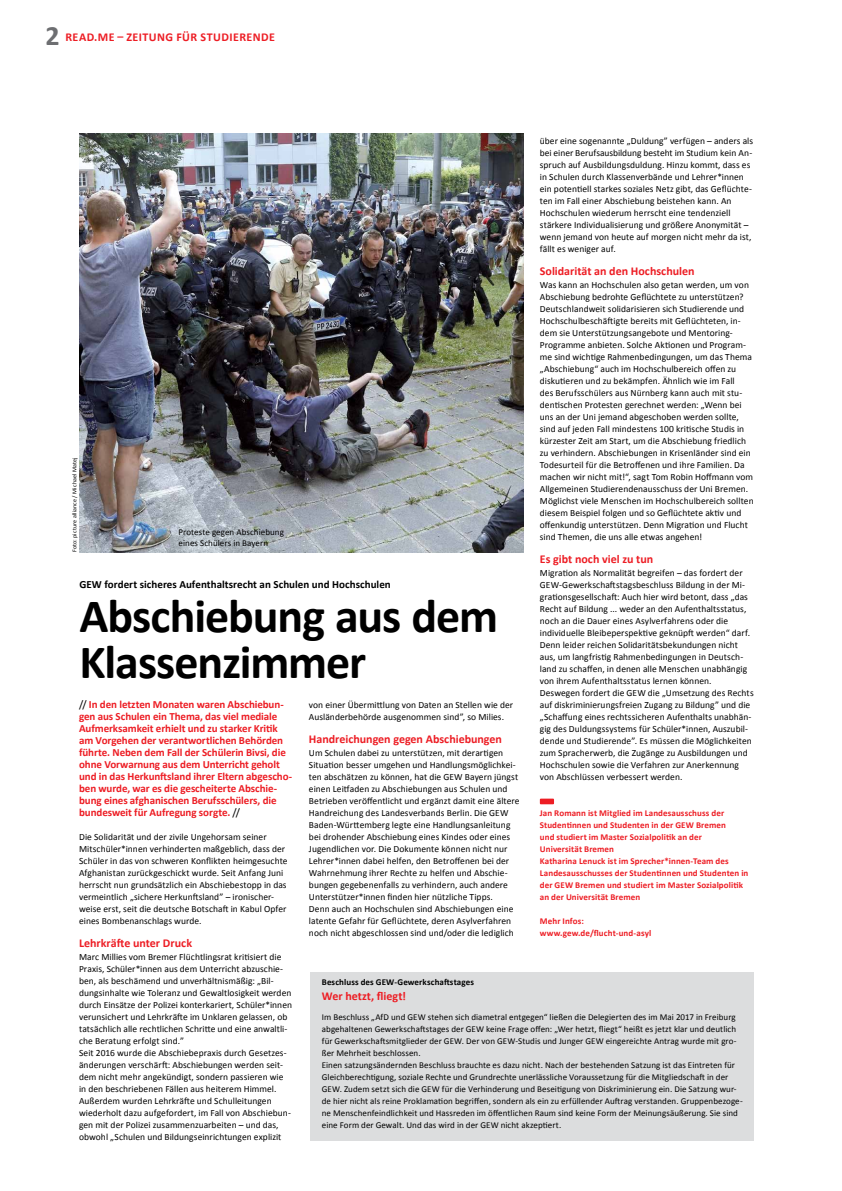
<style>
.page{position:relative;width:842px;height:1191px;background:#fff}
.page>*{position:absolute;margin:0;border:0;box-sizing:border-box;transform-origin:0 0}
.t1{font:700 48px/46px "Calibri";letter-spacing:-.02em;color:#000}
.t2{font:700 28px "Calibri";color:#6d6e71}
.t3{font:700 12px "Calibri";color:#ed1d24}
.t4{font:700 12px "Calibri";letter-spacing:.04em;color:#ed1d24}
.t5{font:700 11px/12px "Calibri";letter-spacing:-.01em;color:#ed1d24}
.t6{font:700 11px "Calibri";letter-spacing:.005em;color:#000}
.t7{font:9.5px/12px "Calibri";letter-spacing:.005em;color:#000}
.t8{font:9px/12px "Calibri";letter-spacing:.005em;color:#000}
.t9{font:700 9px/12px "Calibri";letter-spacing:.01em;color:#ed1d24}
.t10{font:700 9px "Calibri";letter-spacing:.01em;color:#000}
.t11{font:6px "Calibri";letter-spacing:.02em;color:#000}
.s1{font-weight:400;color:#000}
</style>
<div class="page">
<div style="left:310px;top:972px;width:444px;height:168px;background:#dcddde"></div>
<div style="left:540px;top:798px;width:14px;height:6px;background:#ed1d24"></div>
<img style="left:79px;top:133px;width:444px;height:419px">
<h2 class="t2" style="left:45px;top:18px;width:16px">2</h2>
<p class="t4" style="left:65px;top:29px;width:211px">READ.ME – ZEITUNG FÜR STUDIERENDE</p>
<p class="t7" style="left:540px;top:135px;width:215px">über eine sogenannte „Duldung” verfügen – anders als bei einer Berufsausbildung besteht im Studium kein An&shy;spruch auf Ausbildungsduldung. Hinzu kommt, dass es in Schulen durch Klassenverbände und Lehrer*innen ein potentiell starkes soziales Netz gibt, das Geflüchte&shy;ten im Fall einer Abschiebung beistehen kann. An Hochschulen wiederum herrscht eine tendenziell stärkere Individualisierung und größere Anonymität – wenn jemand von heute auf morgen nicht mehr da ist, fällt es weniger auf.</p>
<p class="t3" style="left:540px;top:263px;width:156px">Solidarität an den Hochschulen</p>
<p class="t7" style="left:540px;top:279px;width:215px">Was kann an Hochschulen also getan werden, um von Abschiebung bedrohte Geflüchtete zu unterstützen?<br>Deutschlandweit solidarisieren sich Studierende und Hochschulbeschäftigte bereits mit Geflüchteten, in&shy;dem sie Unterstützungsangebote und Mentoring-Programme anbieten. Solche Aktionen und Program&shy;me sind wichtige Rahmenbedingungen, um das Thema „Abschiebung“ auch im Hochschulbereich offen zu diskutieren und zu bekämpfen. Ähnlich wie im Fall<br>des Berufsschülers aus Nürnberg kann auch mit stu&shy;dentischen Protesten gerechnet werden: „Wenn bei uns an der Uni jemand abgeschoben werden sollte, sind auf jeden Fall mindestens 100 kritische Studis in kürzester Zeit am Start, um die Abschiebung friedlich zu verhindern. Abschiebungen in Krisenländer sind ein Todesurteil für die Betroffenen und ihre Familien. Da machen wir nicht mit!“, sagt Tom Robin Hoffmann vom Allgemeinen Studierendenausschuss der Uni Bremen.<br>Möglichst viele Menschen im Hochschulbereich sollten diesem Beispiel folgen und so Geflüchtete aktiv und offenkundig unterstützen. Denn Migration und Flucht sind Themen, die uns alle etwas angehen!</p>
<p class="t3" style="left:540px;top:551px;width:115px">Es gibt noch viel zu tun</p>
<p class="t7" style="left:540px;top:567px;width:215px">Migration als Normalität begreifen – das fordert der GEW-Gewerkschaftstagsbeschluss Bildung in der Mi&shy;grationsgesellschaft: Auch hier wird betont, dass „das Recht auf Bildung ... weder an den Aufenthaltsstatus, noch an die Dauer eines Asylverfahrens oder die individuelle Bleibeperspektive geknüpft werden“ darf.<br>Denn leider reichen Solidaritätsbekundungen nicht aus, um langfristig Rahmenbedingungen in Deutsch&shy;land zu schaffen, in denen alle Menschen unabhängig von ihrem Aufenthaltsstatus lernen können.<br>Deswegen fordert die GEW die „Umsetzung des Rechts auf diskriminierungsfreien Zugang zu Bildung” und die „Schaffung eines rechtssicheren Aufenthalts unabhän&shy;gig des Duldungssystems für Schüler*innen, Auszubil&shy;dende und Studierende”. Es müssen die Möglichkeiten zum Spracherwerb, die Zugänge zu Ausbildungen und Hochschulen sowie die Verfahren zur Anerkennung von Abschlüssen verbessert werden.</p>
<p class="t9" style="left:540px;top:807px;width:210px">Jan Romann ist Mitglied im Landesausschuss der Studentinnen und Studenten in der GEW Bremen<br>und studiert im Master Sozialpolitik an der<br>Universität Bremen<br>Katharina Lenuck ist im Sprecher*innen-Team des Landesausschusses der Studentinnen und Studenten in der GEW Bremen und studiert im Master Sozialpolitik an der Universität Bremen</p>
<p class="t9" style="left:540px;top:915px;width:113px">Mehr Infos: www.gew.de/flucht-und-asyl</p>
<p class="t11" style="left:71px;top:552px;width:96px;rotate:-90deg">Foto: picture alliance / Michael Matej</p>
<p class="t8" style="left:179px;top:526px;width:107px;line-height:11px">Proteste gegen Abschiebung eines Schülers in Bayern</p>
<p class="t6" style="left:79px;top:577px;width:313px">GEW fordert sicheres Aufenthaltsrecht an Schulen und Hochschulen</p>
<h1 class="t1" style="left:79px;top:592px;width:420px">Abschiebung aus dem<br>Klassenzimmer</h1>
<p class="t7" style="left:309px;top:699px;width:206px">von einer Übermittlung von Daten an Stellen wie der<br>Ausländerbehörde ausgenommen sind”, so Milies.</p>
<p class="t3" style="left:309px;top:731px;width:195px">Handreichungen gegen Abschiebungen</p>
<p class="t7" style="left:309px;top:747px;width:212px">Um Schulen dabei zu unterstützen, mit derartigen Situation besser umgehen und Handlungsmöglichkei&shy;ten abschätzen zu können, hat die GEW Bayern jüngst einen Leitfaden zu Abschiebungen aus Schulen und Betrieben veröffentlicht und ergänzt damit eine ältere Handreichung des Landesverbands Berlin. Die GEW Baden-Württemberg legte eine Handlungsanleitung bei drohender Abschiebung eines Kindes oder eines Jugendlichen vor. Die Dokumente können nicht nur Lehrer*innen dabei helfen, den Betroffenen bei der Wahrnehmung ihrer Rechte zu helfen und Abschie&shy;bungen gegebenenfalls zu verhindern, auch andere Unterstützer*innen finden hier nützliche Tipps.<br>Denn auch an Hochschulen sind Abschiebungen eine latente Gefahr für Geflüchtete, deren Asylverfahren noch nicht abgeschlossen sind und/oder die lediglich</p>
<p class="t5" style="left:79px;top:698px;width:215px"><span class="s1">//</span> In den letzten Monaten waren Abschiebun&shy;gen aus Schulen ein Thema, das viel mediale Aufmerksamkeit erhielt und zu starker Kritik am Vorgehen der verantwortlichen Behörden führte. Neben dem Fall der Schülerin Bivsi, die ohne Vorwarnung aus dem Unterricht geholt und in das Herkunftsland ihrer Eltern abgescho&shy;ben wurde, war es die gescheiterte Abschie&shy;bung eines afghanischen Berufsschülers, die bundesweit für Aufregung sorgte. <span class="s1">//</span></p>
<p class="t7" style="left:79px;top:831px;width:210px">Die Solidarität und der zivile Ungehorsam seiner Mitschüler*innen verhinderten maßgeblich, dass der Schüler in das von schweren Konflikten heimgesuchte Afghanistan zurückgeschickt wurde. Seit Anfang Juni herrscht nun grundsätzlich ein Abschiebestopp in das vermeintlich „sichere Herkunftsland” – ironischer&shy;weise erst, seit die deutsche Botschaft in Kabul Opfer eines Bombenanschlags wurde.</p>
<p class="t3" style="left:79px;top:935px;width:114px">Lehrkräfte unter Druck</p>
<p class="t7" style="left:79px;top:951px;width:214px">Marc Millies vom Bremer Flüchtlingsrat kritisiert die Praxis, Schüler*innen aus dem Unterricht abzuschie&shy;ben, als beschämend und unverhältnismäßig: „Bil&shy;dungsinhalte wie Toleranz und Gewaltlosigkeit werden durch Einsätze der Polizei konterkariert, Schüler*innen verunsichert und Lehrkräfte im Unklaren gelassen, ob tatsächlich alle rechtlichen Schritte und eine anwaltli&shy;che Beratung erfolgt sind.”<br>Seit 2016 wurde die Abschiebepraxis durch Gesetzes&shy;änderungen verschärft: Abschiebungen werden seit&shy;dem nicht mehr angekündigt, sondern passieren wie in den beschriebenen Fällen aus heiterem Himmel.<br>Außerdem wurden Lehrkräfte und Schulleitungen wiederholt dazu aufgefordert, im Fall von Abschiebun&shy;gen mit der Polizei zusammenzuarbeiten – und das, obwohl „Schulen und Bildungseinrichtungen explizit</p>
<p class="t10" style="left:322px;top:976px;width:154px">Beschluss des GEW-Gewerkschaftstages</p>
<p class="t3" style="left:322px;top:988px;width:86px">Wer hetzt, fliegt!</p>
<p class="t8" style="left:322px;top:1011px;width:422px">Im Beschluss „AfD und GEW stehen sich diametral entgegen“ ließen die Delegierten des im Mai 2017 in Freiburg abgehaltenen Gewerkschaftstages der GEW keine Frage offen: „Wer hetzt, fliegt“ heißt es jetzt klar und deutlich für Gewerkschaftsmitglieder der GEW. Der von GEW-Studis und Junger GEW eingereichte Antrag wurde mit gro&shy;ßer Mehrheit beschlossen.<br>Einen satzungsändernden Beschluss brauchte es dazu nicht. Nach der bestehenden Satzung ist das Eintreten für Gleichberechtigung, soziale Rechte und Grundrechte unerlässliche Voraussetzung für die Mitgliedschaft in der GEW. Zudem setzt sich die GEW für die Verhinderung und Beseitigung von Diskriminierung ein. Die Satzung wur&shy;de hier nicht als reine Proklamation begriffen, sondern als ein zu erfüllender Auftrag verstanden. Gruppenbezoge&shy;ne Menschenfeindlichkeit und Hassreden im öffentlichen Raum sind keine Form der Meinungsäußerung. Sie sind eine Form der Gewalt. Und das wird in der GEW nicht akzeptiert.</p>
</div>
